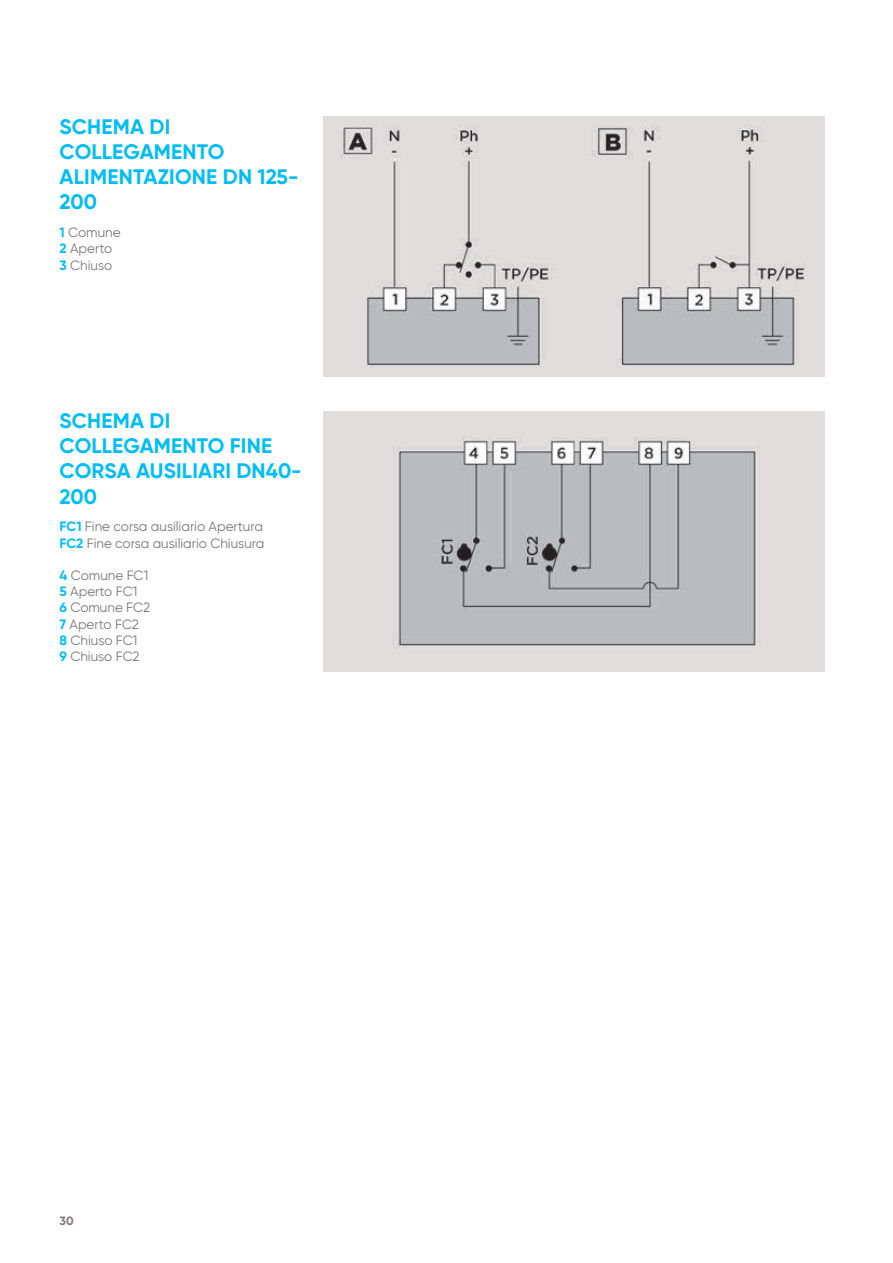
<style>
.page{position:relative;width:893px;height:1263px;background:#fff}
.page>*{position:absolute;margin:0;border:0;box-sizing:border-box;transform-origin:0 0}
.t1{font:700 21px/25.2px "Gilroy";letter-spacing:.01em;color:#01bdf2}
.t2{font:13.5px/16.2px "Gilroy";color:#7c7775}
.t3{font:700 12px "Gilroy";color:#7c7775}
.s1{font-weight:700;color:#01bdf2}
</style>
<div class="page">
<img style="left:323px;top:117px;width:502px;height:260px">
<img style="left:323px;top:411px;width:502px;height:260px">
<h1 class="t1" style="left:60px;top:114px;width:241px">SCHEMA DI<br>COLLEGAMENTO<br>ALIMENTAZIONE DN 125-<br>200</h1>
<p class="t2" style="left:60px;top:224px;width:63px"><span class="s1">1</span> Comune<br><span class="s1">2</span> Aperto<br><span class="s1">3</span> Chiuso</p>
<h1 class="t1" style="left:60px;top:408px;width:244px">SCHEMA DI<br>COLLEGAMENTO FINE<br>CORSA AUSILIARI DN40-<br>200</h1>
<p class="t2" style="left:60px;top:518px;width:206px"><span class="s1">FC1</span> Fine corsa ausiliario Apertura<br><span class="s1">FC2</span> Fine corsa ausiliario Chiusura</p>
<p class="t2" style="left:60px;top:567px;width:92px"><span class="s1">4</span> Comune FC1<br><span class="s1">5</span> Aperto FC1<br><span class="s1">6</span> Comune FC2<br><span class="s1">7</span> Aperto FC2<br><span class="s1">8</span> Chiuso FC1<br><span class="s1">9</span> Chiuso FC2</p>
<p class="t3" style="left:60px;top:1213px;width:16px">30</p>
</div>
